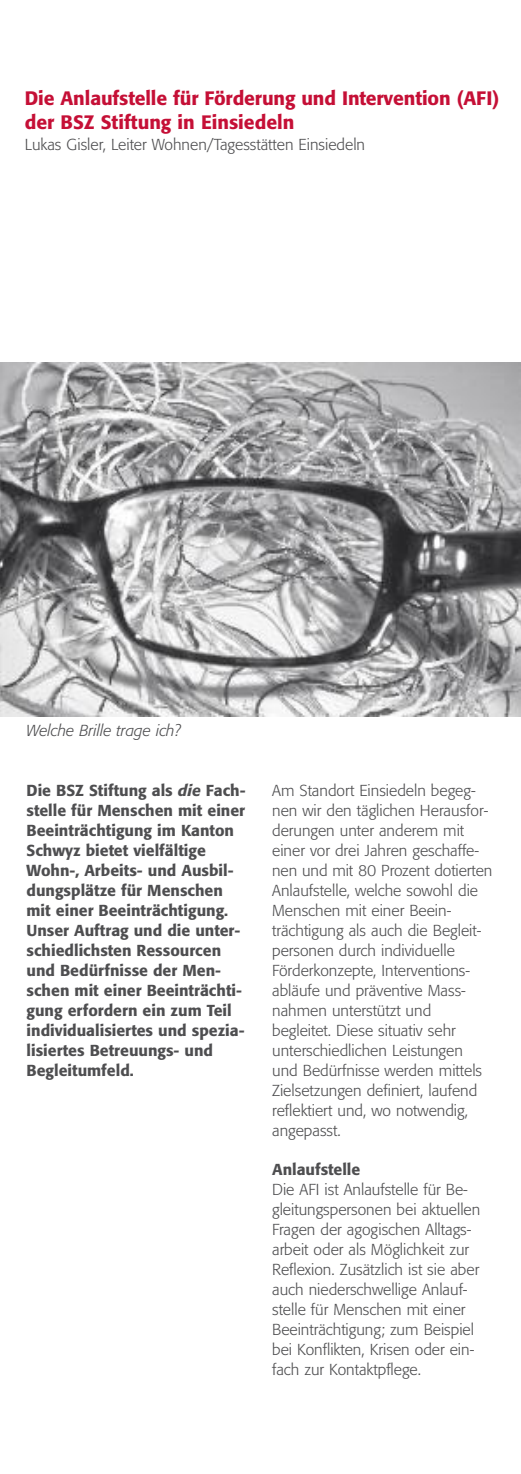
<style>
.page{position:relative;width:521px;height:1474px;background:#fff}
.page>*{position:absolute;margin:0;border:0;box-sizing:border-box;transform-origin:0 0}
.t1{font:500 19.25px/24.5px "Formata";letter-spacing:-.005em;color:#c50f36}
.t2{font:300 15.75px/19.9px "Formata";color:#4e4e50}
.t3{font:500 15.75px/19.9px "Formata";color:#4e4e50}
.t4{font:italic 300 15.75px "Formata";color:#4e4e50}
.s1{font-style:italic}
</style>
<div class="page">
<img style="left:0;top:362px;width:521px;height:354px">
<p class="t1" style="left:25px;top:87px;width:476px">Die Anlaufstelle für Förderung und Intervention (AFI) der BSZ Stiftung in Einsiedeln</p>
<p class="t2" style="left:25px;top:136px;width:342px">Lukas Gisler, Leiter Wohnen/Tagesstätten Einsiedeln</p>
<p class="t4" style="left:27px;top:724px;width:156px">Welche Brille trage ich?</p>
<p class="t3" style="left:27px;top:782px;width:221px">Die BSZ Stiftung als <span class="s1">die</span> Fach&shy;stelle für Menschen mit einer<br>Beeinträchtigung im Kanton<br>Schwyz bietet vielfältige<br>Wohn-, Arbeits- und Ausbil&shy;dungsplätze für Menschen mit einer Beeinträchtigung.<br>Unser Auftrag und die unter&shy;schiedlichsten Ressourcen und Bedürfnisse der Men&shy;schen mit einer Beeinträchti&shy;gung erfordern ein zum Teil individualisiertes und spezia&shy;lisiertes Betreuungs- und<br>Begleitumfeld.</p>
<p class="t2" style="left:272px;top:782px;width:222px">Am Standort Einsiedeln begeg&shy;nen wir den täglichen Herausfor&shy;derungen unter anderem mit einer vor drei Jahren geschaffe&shy;nen und mit 80 Prozent dotierten<br>Anlaufstelle, welche sowohl die<br>Menschen mit einer Beein&shy;trächtigung als auch die Begleit&shy;personen durch individuelle<br>Förderkonzepte, Interventions&shy;abläufe und präventive Mass&shy;nahmen unterstützt und begleitet. Diese situativ sehr unterschiedlichen Leistungen<br>und Bedürfnisse werden mittels<br>Zielsetzungen definiert, laufend reflektiert und, wo notwendig, angepasst.</p>
<p class="t3" style="left:272px;top:1161px;width:90px">Anlaufstelle</p>
<p class="t2" style="left:272px;top:1181px;width:210px">Die AFI ist Anlaufstelle für Be&shy;gleitungspersonen bei aktuellen<br>Fragen der agogischen Alltags&shy;arbeit oder als Möglichkeit zur<br>Reflexion. Zusätzlich ist sie aber auch niederschwellige Anlauf&shy;stelle für Menschen mit einer<br>Beeinträchtigung; zum Beispiel bei Konflikten, Krisen oder ein&shy;fach zur Kontaktpflege.</p>
</div>
